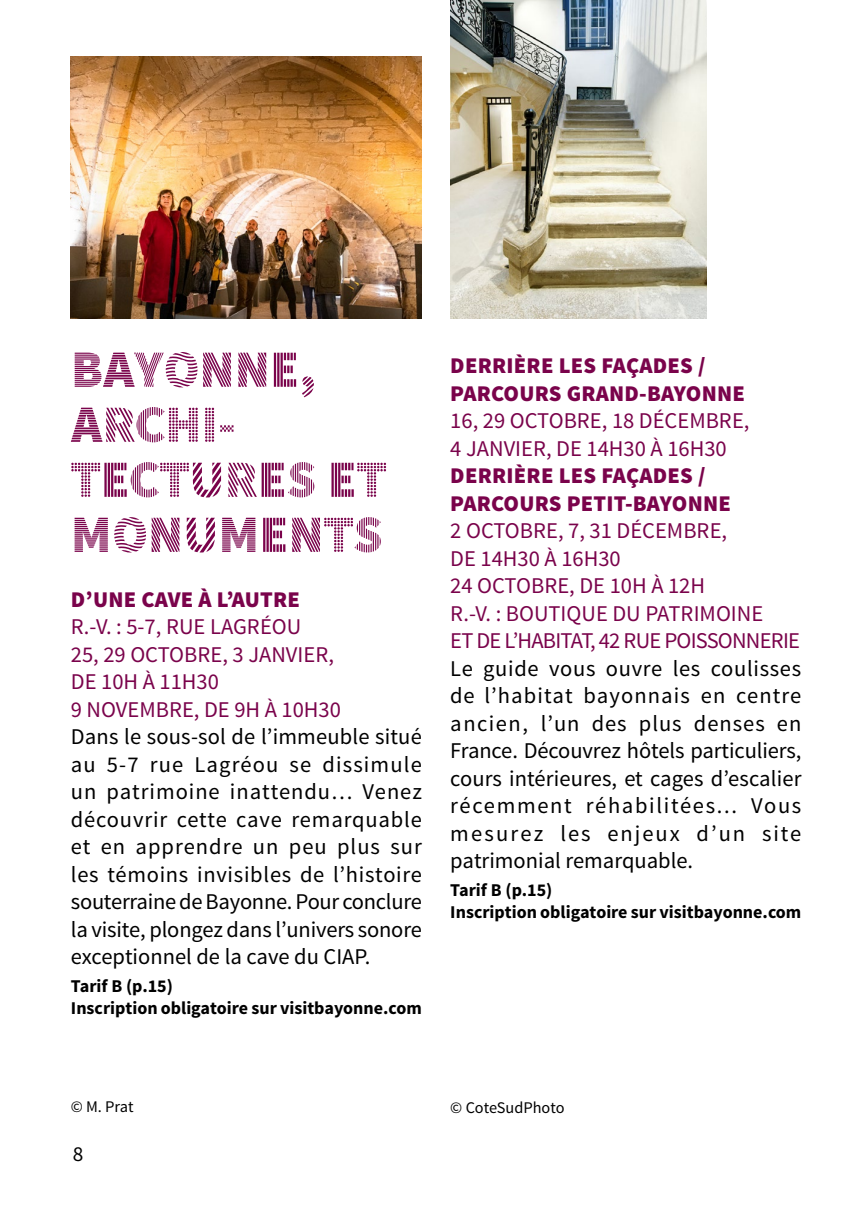
<style>
.page{position:relative;width:851px;height:1205px;background:#fff}
.page>*{position:absolute;margin:0;border:0;box-sizing:border-box;transform-origin:0 0}
.t1{font:52.5px/55px "Source Sans Pro DISPLAY";color:#7a034b}
.t2{font:22.5px/27.5px "Source Sans Pro";color:#000;text-align:justify}
.t3{font:22.5px/27.5px "Source Sans Pro";color:#7a034b}
.t4{font:900 22.5px "Source Sans Pro";letter-spacing:.01em;color:#7a034b}
.t5{font:21.25px "Source Sans Pro";color:#000}
.t6{font:700 18px/22.5px "Source Sans Pro";color:#000}
.t7{font:16.25px "Source Sans Pro";color:#000}
</style>
<div class="page">
<img style="left:71px;top:57px;width:351px;height:261px">
<img style="left:450px;top:0;width:256px;height:318px">
<h1 class="t1" style="left:71px;top:343px;width:246px">BAYONNE,<br>ARCHI-<br>TECTURES</h1>
<h1 class="t1" style="left:71px;top:453px;width:285px;text-align:right">ET<br>MONUMENTS</h1>
<p class="t4" style="left:71px;top:585px;width:37px">D’UNE</p>
<p class="t4" style="left:141px;top:585px;width:27px">CAVE</p>
<p class="t4" style="left:198px;top:585px;width:88px">À L’AU TRE</p>
<p class="t3" style="left:71px;top:613px;width:109px">R.-V. : 5-7, rue</p>
<p class="t3" style="left:210px;top:613px;width:26px">Lagréou</p>
<p class="t3" style="left:71px;top:641px;width:113px">25, 29 octobre</p>
<p class="t3" style="left:222px;top:641px;width:75px">, 3 janvier</p>
<p class="t3" style="left:328px;top:641px;width:7px">,</p>
<p class="t3" style="left:71px;top:668px;width:150px">de 10h à 11h30<br>9 novembre</p>
<p class="t3" style="left:194px;top:696px;width:148px">, de 9h à 10h30</p>
<p class="t2" style="left:71px;top:723px;width:352px">Dans le sous-sol de l’immeuble situé au 5-7 rue Lagréou se dissimule un patrimoine inattendu… Venez découvrir cette cave remarquable et en apprendre un peu plus sur les témoins invisibles de l’histoire souterraine de Bayonne. Pour conclure la visite, plongez dans l’univers sonore exceptionnel de la cave du CIAP.</p>
<p class="t6" style="left:71px;top:975px;width:352px">Tarif B (p.15)<br>Inscription obligatoire sur visitbayonne.com</p>
<p class="t4" style="left:450px;top:351px;width:29px">DERR</p>
<p class="t4" style="left:506px;top:351px;width:65px">IÈRE LES</p>
<p class="t4" style="left:601px;top:351px;width:53px">FAÇADES</p>
<p class="t4" style="left:698px;top:351px;width:9px">/</p>
<p class="t4" style="left:450px;top:378px;width:69px">PARCOURS</p>
<p class="t4" style="left:566px;top:378px;width:30px">GRAND</p>
<p class="t4" style="left:639px;top:378px;width:62px">-BAYONNE</p>
<p class="t3" style="left:450px;top:407px;width:113px">16, 29 octobre</p>
<p class="t3" style="left:601px;top:407px;width:51px">, 18 décembre</p>
<p class="t3" style="left:743px;top:407px;width:7px">,</p>
<p class="t3" style="left:450px;top:435px;width:65px">4 janvier</p>
<p class="t3" style="left:546px;top:435px;width:182px">, de 14h30 à 16h30</p>
<p class="t4" style="left:450px;top:461px;width:29px">DERR</p>
<p class="t4" style="left:506px;top:461px;width:65px">IÈRE LES</p>
<p class="t4" style="left:601px;top:461px;width:53px">FAÇADES</p>
<p class="t4" style="left:698px;top:461px;width:9px">/</p>
<p class="t4" style="left:450px;top:488px;width:69px">PARCOURS</p>
<p class="t4" style="left:566px;top:488px;width:121px">PETIT-BAYONNE</p>
<p class="t3" style="left:450px;top:517px;width:69px">2 octobre</p>
<p class="t3" style="left:558px;top:517px;width:73px">, 7, 31 décembre</p>
<p class="t3" style="left:721px;top:517px;width:7px">,</p>
<p class="t3" style="left:450px;top:545px;width:172px">de 14h30 à 16h30<br>24 octobre</p>
<p class="t3" style="left:450px;top:572px;width:252px;text-indent:119px">, de 10h à 12h<br>R.-V. : Bouti que du Patrimoi</p>
<p class="t3" style="left:736px;top:600px;width:25px">ne</p>
<p class="t3" style="left:450px;top:627px;width:186px">et de l’Habi tat, 42 rue</p>
<p class="t3" style="left:664px;top:627px;width:24px">Poisso</p>
<p class="t3" style="left:732px;top:627px;width:38px">nnerie</p>
<p class="t2" style="left:450px;top:655px;width:352px">Le guide vous ouvre les coulisses de l’habitat bayonnais en centre ancien, l’un des plus denses en France. Découvrez hôtels particuliers, cours intérieures, et cages d’escalier récemment réhabilitées... Vous mesurez les enjeux d’un site patrimonial remarquable.</p>
<p class="t6" style="left:450px;top:879px;width:352px">Tarif B (p.15)<br>Inscription obligatoire sur visitbayonne.com</p>
<p class="t7" style="left:71px;top:1097px;width:64px">© M. Prat</p>
<p class="t7" style="left:450px;top:1097px;width:116px">© CoteSudPhoto</p>
<p class="t5" style="left:73px;top:1140px;width:12px">8</p>
</div>
